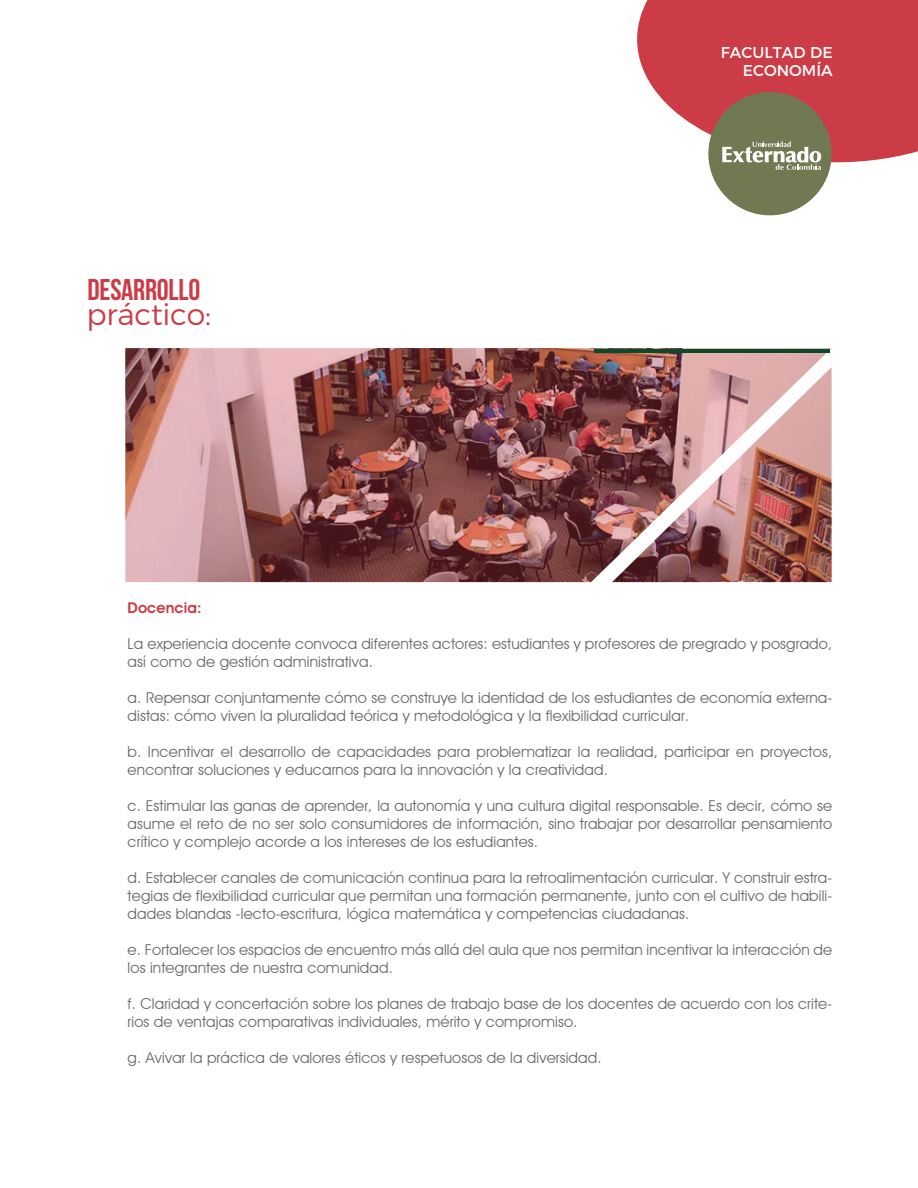
<style>
.page{position:relative;width:918px;height:1188px;background:#fff}
.page>*{position:absolute;margin:0;border:0;box-sizing:border-box;transform-origin:0 0}
.t1{font:700 30px "Bebas Neue";letter-spacing:-.01em;color:#cc3c46}
.t2{font:300 30px "Montserrat";letter-spacing:-.01em;color:#cc3c46}
.t3{font:15.75px/18.8px "Montserrat";color:#fff;text-align:right}
.t4{font:15px/18px "Avant Garde IT Cby BT";letter-spacing:.01em;color:#67696a}
.t5{font:600 15px "Avant Garde IT Cby BT";letter-spacing:.01em;color:#cc3c46}
</style>
<div class="page">
<img style="left:125px;top:348px;width:707px;height:234px">
<hr style="left:594px;top:349px;width:236px;height:4px;background:#084a2c">
<svg style="left:637px;top:0;width:281px;height:162px;background:#d2535b"></svg>
<div style="left:708px;top:92px;width:124px;height:123px;background:#717952;border-radius:50%"></div>
<svg style="left:722px;top:141px;width:99px;height:29px"></svg>
<h1 class="t1" style="left:88px;top:273px;width:114px">DESARROLLO</h1>
<h1 class="t2" style="left:86px;top:291px;width:126px">práctico:</h1>
<p class="t3" style="left:721px;top:41px;width:113px">FACULTAD DE<br>ECONOMÍA</p>
<p class="t5" style="left:128px;top:599px;width:76px">Docencia:</p>
<p class="t4" style="left:128px;top:635px;width:706px">La experiencia docente convoca diferentes actores: estudiantes y profesores de pregrado y posgrado, así como de gestión administrativa.</p>
<p class="t4" style="left:128px;top:689px;width:706px">a. Repensar conjuntamente cómo se construye la identidad de los estudiantes de economía externa&shy;distas: cómo viven la pluralidad teórica y metodológica y la flexibilidad curricular.</p>
<p class="t4" style="left:128px;top:743px;width:706px">b. Incentivar el desarrollo de capacidades para problematizar la realidad, participar en proyectos, encontrar soluciones y educarnos para la innovación y la creatividad.</p>
<p class="t4" style="left:128px;top:797px;width:706px;text-align:justify">c. Estimular las ganas de aprender, la autonomía y una cultura digital responsable. Es decir, cómo se asume el reto de no ser solo consumidores de información, sino trabajar por desarrollar pensamiento crítico y complejo acorde a los intereses de los estudiantes.</p>
<p class="t4" style="left:128px;top:869px;width:706px;text-align:justify">d. Establecer canales de comunicación continua para la retroalimentación curricular. Y construir estra&shy;tegias de flexibilidad curricular que permitan una formación permanente, junto con el cultivo de habili&shy;dades blandas -lecto-escritura, lógica matemática y competencias ciudadanas.</p>
<p class="t4" style="left:128px;top:941px;width:706px">e. Fortalecer los espacios de encuentro más allá del aula que nos permitan incentivar la interacción de los integrantes de nuestra comunidad.</p>
<p class="t4" style="left:128px;top:995px;width:706px">f. Claridad y concertación sobre los planes de trabajo base de los docentes de acuerdo con los crite&shy;rios de ventajas comparativas individuales, mérito y compromiso.</p>
<p class="t4" style="left:128px;top:1049px;width:476px">g. Avivar la práctica de valores éticos y respetuosos de la diversidad.</p>
</div>
